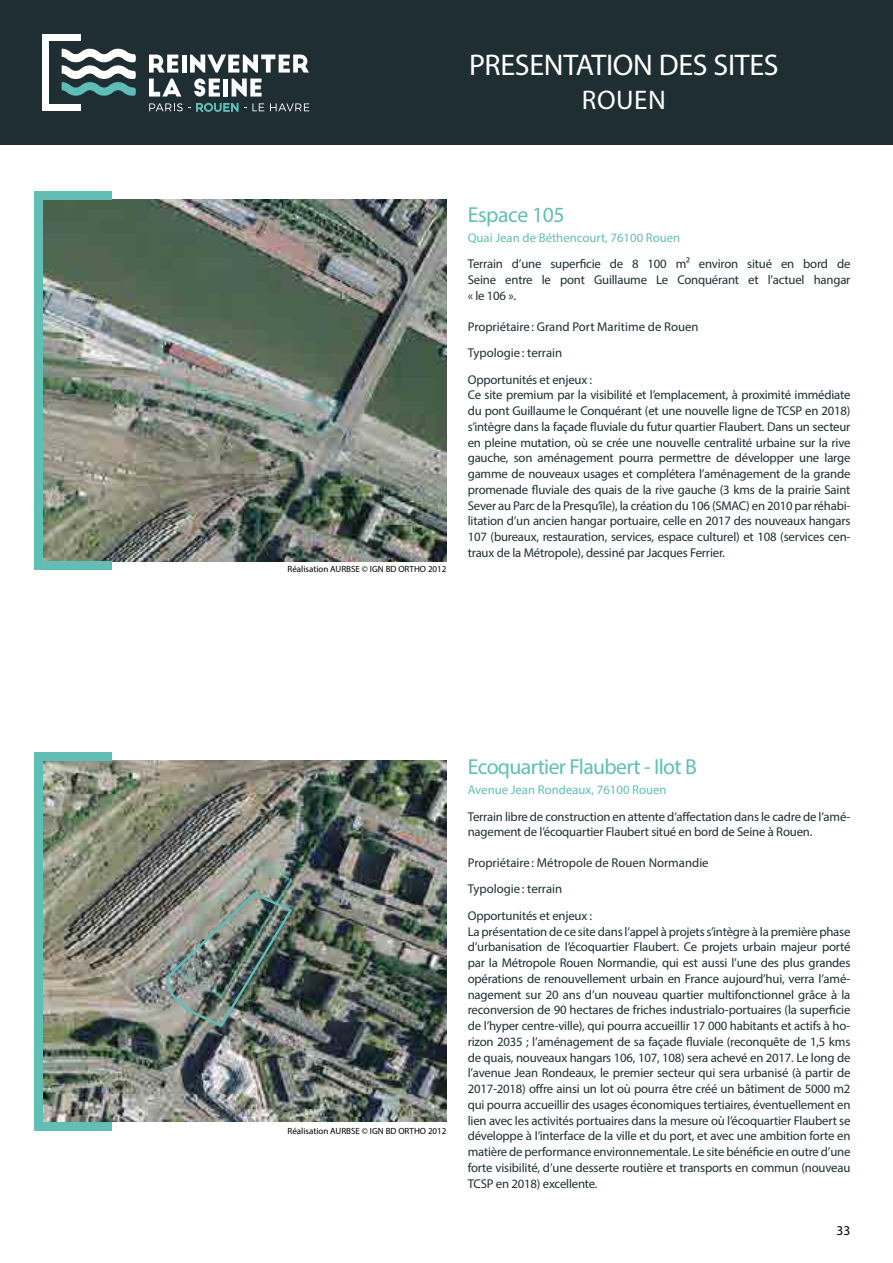
<style>
.page{position:relative;width:893px;height:1263px;background:#fff}
.page>*{position:absolute;margin:0;border:0;box-sizing:border-box;transform-origin:0 0}
.t1{font:30px "Myriad Pro";letter-spacing:-.01em;color:#fff}
.t2{font:27px "Myriad Pro";letter-spacing:.02em;color:#fff}
.t3{font:21.75px "Myriad Pro";letter-spacing:-.03em;color:#62beb5}
.t4{font:13.5px "Myriad Pro";color:#000}
.t5{font:12.75px/15.8px "Myriad Pro";letter-spacing:-.015em;color:#1e2e32;text-align:justify}
.t6{font:12.75px "Myriad Pro";color:#62beb5}
.t7{font:9px "Myriad Pro";color:#000}
</style>
<div class="page">
<div style="left:0;top:0;width:893px;height:145px;background:#1e2e32"></div>
<svg style="left:62px;top:49px;width:74px;height:47px"></svg>
<svg style="left:149px;top:55px;width:29px;height:18px"></svg>
<svg style="left:190px;top:55px;width:119px;height:18px"></svg>
<hr style="left:182px;top:55px;width:4px;height:18px;background:#fff">
<div style="left:43px;top:34px;width:38px;height:7px;background:#fff"></div>
<div style="left:43px;top:104px;width:38px;height:7px;background:#fff"></div>
<div style="left:43px;top:36px;width:6px;height:71px;background:#fff"></div>
<svg style="left:149px;top:79px;width:115px;height:33px"></svg>
<svg style="left:270px;top:103px;width:39px;height:8px"></svg>
<img style="left:43px;top:200px;width:403px;height:361px">
<img style="left:43px;top:760px;width:403px;height:362px">
<div style="left:34px;top:191px;width:78px;height:9px;background:#62beb5"></div>
<div style="left:34px;top:561px;width:78px;height:9px;background:#62beb5"></div>
<div style="left:34px;top:197px;width:9px;height:373px;background:#62beb5"></div>
<div style="left:34px;top:752px;width:78px;height:8px;background:#62beb5"></div>
<div style="left:34px;top:1122px;width:78px;height:8px;background:#62beb5"></div>
<div style="left:34px;top:758px;width:9px;height:372px;background:#62beb5"></div>
<img style="left:164px;top:891px;width:129px;height:142px">
<h1 class="t1" style="left:469px;top:46px;width:311px">PRESENTATION DES SITES</h1>
<h2 class="t2" style="left:582px;top:84px;width:85px">ROUEN</h2>
<p class="t7" style="left:288px;top:564px;width:160px">Réalisation AURBSE © IGN BD ORTHO 2012</p>
<h3 class="t3" style="left:468px;top:202px;width:98px">Espace 105</h3>
<p class="t6" style="left:468px;top:229px;width:214px">Quai Jean de Béthencourt, 76100 Rouen</p>
<p class="t5" style="left:468px;top:256px;width:384px">Terrain d’une superficie de 8 100 m² environ situé en bord de Seine entre le pont Guillaume Le Conquérant et l’actuel hangar « le 106 ».</p>
<p class="t5" style="left:468px;top:313px;width:232px;line-height:26.4px;text-align:left">Propriétaire: Grand Port Maritime de Rouen<br>Typologie: terrain<br>Opportunités et enjeux :</p>
<p class="t5" style="left:468px;top:387px;width:384px">Ce site premium par la visibilité et l’emplacement, à proximité immédiate du pont Guillaume le Conquérant (et une nouvelle ligne de TCSP en 2018) s’intègre dans la façade fluviale du futur quartier Flaubert. Dans un secteur en pleine mutation, où se crée une nouvelle centralité urbaine sur la rive gauche, son aménagement pourra permettre de développer une large gamme de nouveaux usages et complétera l’aménagement de la grande promenade fluviale des quais de la rive gauche (3 kms de la prairie Saint Sever au Parc de la Presqu’île), la création du 106 (SMAC) en 2010 par réhabi&shy;litation d’un ancien hangar portuaire, celle en 2017 des nouveaux hangars 107 (bureaux, restauration, services, espace culturel) et 108 (services cen&shy;traux de la Métropole), dessiné par Jacques Ferrier.</p>
<p class="t7" style="left:288px;top:1126px;width:160px">Réalisation AURBSE © IGN BD ORTHO 2012</p>
<h3 class="t3" style="left:468px;top:754px;width:231px">Ecoquartier Flaubert - Ilot B</h3>
<p class="t6" style="left:468px;top:782px;width:200px">Avenue Jean Rondeaux, 76100 Rouen</p>
<p class="t5" style="left:468px;top:808px;width:384px">Terrain libre de construction en attente d’affectation dans le cadre de l’amé&shy;nagement de l’écoquartier Flaubert situé en bord de Seine à Rouen.</p>
<p class="t5" style="left:468px;top:849px;width:242px;line-height:26.4px;text-align:left">Propriétaire: Métropole de Rouen Normandie<br>Typologie: terrain<br>Opportunités et enjeux :</p>
<p class="t5" style="left:468px;top:923px;width:384px">La présentation de ce site dans l’appel à projets s’intègre à la première phase d’urbanisation de l’écoquartier Flaubert. Ce projets urbain majeur porté par la Métropole Rouen Normandie, qui est aussi l’une des plus grandes opérations de renouvellement urbain en France aujourd’hui, verra l’amé&shy;nagement sur 20 ans d’un nouveau quartier multifonctionnel grâce à la reconversion de 90 hectares de friches industrialo-portuaires (la superficie de l’hyper centre-ville), qui pourra accueillir 17 000 habitants et actifs à ho&shy;rizon 2035 ; l’aménagement de sa façade fluviale (reconquête de 1,5 kms de quais, nouveaux hangars 106, 107, 108) sera achevé en 2017. Le long de l’avenue Jean Rondeaux, le premier secteur qui sera urbanisé (à partir de 2017-2018) offre ainsi un lot où pourra être créé un bâtiment de 5000 m2 qui pourra accueillir des usages économiques tertiaires, éventuellement en lien avec les activités portuaires dans la mesure où l’écoquartier Flaubert se développe à l’interface de la ville et du port, et avec une ambition forte en matière de performance environnementale. Le site bénéficie en outre d’une forte visibilité, d’une desserte routière et transports en commun (nouveau TCSP en 2018) excellente.</p>
<p class="t4" style="left:837px;top:1222px;width:15px">33</p>
</div>
